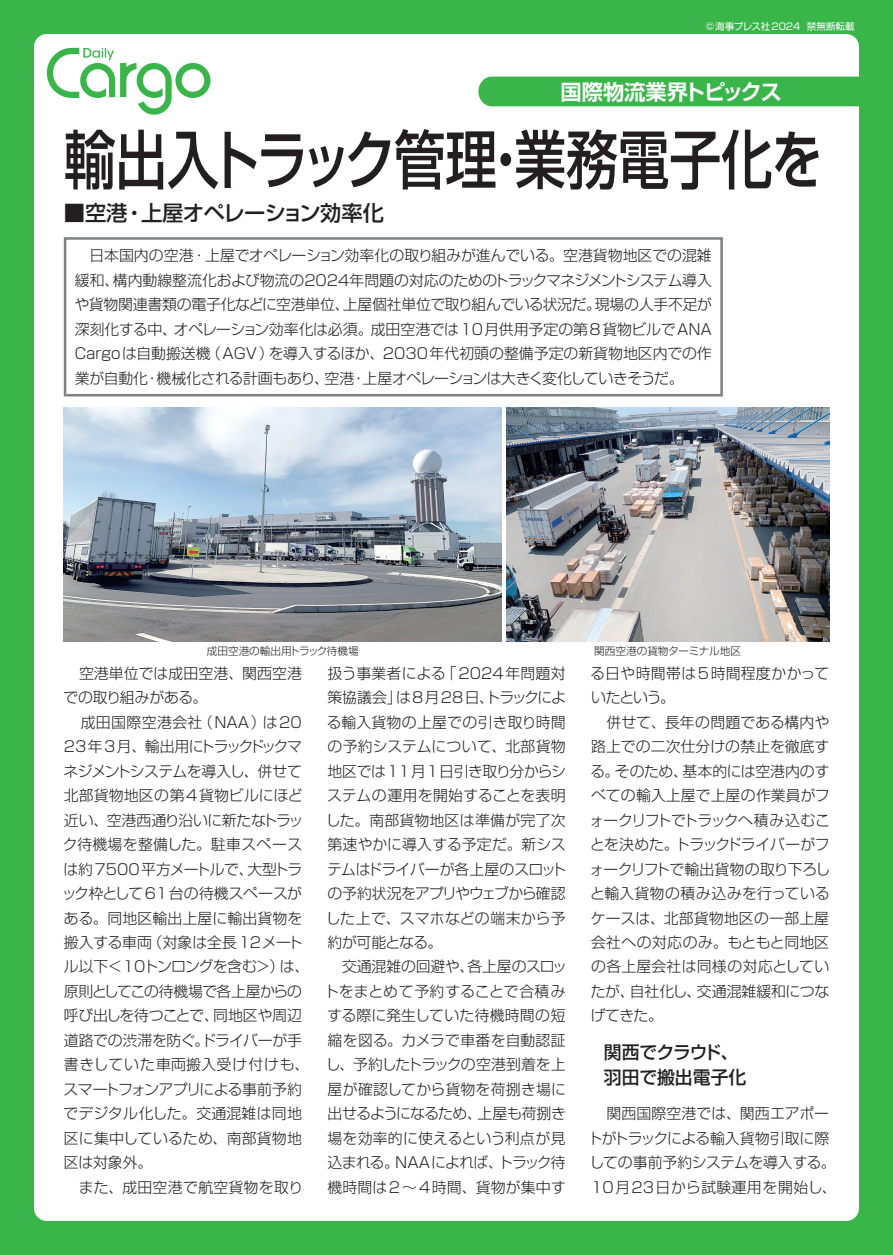
<style>
.page{position:relative;width:893px;height:1255px;background:#fff}
.page>*{position:absolute;margin:0;border:0;box-sizing:border-box;transform-origin:0 0}
.t1{font:500 63.75px "Shin Go Pro";color:#231f20;scale:.81 1}
.t2{font:500 21.3px "Shin Go Pro";letter-spacing:-.025em;color:#231f20}
.t3{font:700 21.3px "Shin Go Pro De";letter-spacing:-.02em;color:#fff}
.t4{font:500 17.85px/24.5px "Shin Go Pro";letter-spacing:-.01em;color:#231f20}
.t5{font:300 14.85px/24.5px "Shin Go Pro";color:#231f20}
.t6{font:300 10.65px "Shin Go Pro";color:#231f20}
.t7{font:9.6px "Shin Go Pro";color:#fff}
</style>
<div class="page">
<div style="left:0;top:0;width:893px;height:1254px;background:#3ab54a"></div>
<div style="left:34px;top:34px;width:825px;height:1186px;background:#fff;border-radius:13px"></div>
<svg style="left:47px;top:48px;width:163px;height:67px"></svg>
<div style="left:478px;top:77px;width:381px;height:29px;background:#3ab54a"></div>
<div style="left:64px;top:237px;width:659px;height:159px;border:3px solid #808285"></div>
<img style="left:64px;top:407px;width:438px;height:234px">
<img style="left:506px;top:407px;width:323px;height:234px">
<p class="t7" style="left:706px;top:18px;width:151px">©海事プレス社2024 禁無断転載</p>
<h2 class="t3" style="left:560px;top:74px;width:223px">国際物流業界トピックス</h2>
<h1 class="t1" style="left:64px;top:107px;width:939px">輸出入トラック管理・業務電子化を</h1>
<h2 class="t2" style="left:64px;top:195px;width:322px">■空港・上屋オペレーション効率化</h2>
<p class="t5" style="left:74px;top:242px;width:639px;text-align:justify">　日本国内の空港・上屋でオペレーション効率化の取り組みが進んでいる。空港貨物地区での混雑緩和、構内動線整流化および物流の2024年問題の対応のためのトラックマネジメントシステム導入や貨物関連書類の電子化などに空港単位、上屋個社単位で取り組んでいる状況だ。現場の人手不足が深刻化する中、オペレーション効率化は必須。成田空港では10月供用予定の第8貨物ビルでANA Cargoは自動搬送機（AGV）を導入するほか、2030年代初頭の整備予定の新貨物地区内での作業が自動化・機械化される計画もあり、空港・上屋オペレーションは大きく変化していきそうだ。</p>
<p class="t6" style="left:207px;top:642px;width:153px">成田空港の輸出用トラック待機場</p>
<p class="t6" style="left:594px;top:642px;width:148px">関西空港の貨物ターミナル地区</p>
<p class="t5" style="left:62px;top:659px;width:249px">　空港単位では成田空港、関西空港での取り組みがある。<br>　成田国際空港会社（NAA）は20<br>23 年 3 月、輸出用にトラックドックマネジメントシステムを導入し、併せて北部貨物地区の第4貨物ビルにほど近い、空港西通り沿いに新たなトラック待機場を整備した。駐車スペースは約7500平方メートルで、大型トラック枠として61台の待機スペースがある。同地区輸出上屋に輸出貨物を搬入する車両（対象は全長12メートル以下＜10トンロングを含む＞）は、原則としてこの待機場で各上屋からの呼び出しを待つことで、同地区や周辺道路での渋滞を防ぐ。ドライバーが手書きしていた車両搬入受け付けも、スマートフォンアプリによる事前予約でデジタル化した。交通混雑は同地区に集中しているため、南部貨物地区は対象外。<br>　また、成田空港で航空貨物を取り</p>
<p class="t5" style="left:324px;top:659px;width:245px">扱う事業者による「2024年問題対策協議会」は8月28日、トラックによる輸入貨物の上屋での引き取り時間の予約システムについて、北部貨物地区では11月1日引き取り分からシステムの運用を開始することを表明した。南部貨物地区は準備が完了次第速やかに導入する予定だ。新システムはドライバーが各上屋のスロットの予約状況をアプリやウェブから確認した上で、スマホなどの端末から予約が可能となる。<br>　交通混雑の回避や、各上屋のスロットをまとめて予約することで合積みする際に発生していた待機時間の短縮を図る。カメラで車番を自動認証し、予約したトラックの空港到着を上屋が確認してから貨物を荷捌き場に出せるようになるため、上屋も荷捌き場を効率的に使えるという利点が見込まれる。NAAによれば、トラック待機時間は2～4時間、貨物が集中す</p>
<p class="t5" style="left:590px;top:659px;width:242px">る日や時間帯は5時間程度かかっていたという。<br>　併せて、長年の問題である構内や路上での二次仕分けの禁止を徹底する。そのため、基本的には空港内のすべての輸入上屋で上屋の作業員がフォークリフトでトラックへ積み込むことを決めた。トラックドライバーがフォークリフトで輸出貨物の取り下ろしと輸入貨物の積み込みを行っているケースは、北部貨物地区の一部上屋会社への対応のみ。もともと同地区の各上屋会社は同様の対応としていたが、自社化し、交通混雑緩和につなげてきた。</p>
<p class="t4" style="left:604px;top:1037px;width:144px">関西でクラウド、羽田で搬出電子化</p>
<p class="t5" style="left:588px;top:1099px;width:250px">　関西国際空港では、関西エアポートがトラックによる輸入貨物引取に際しての事前予約システムを導入する。<br>10月23日から試験運用を開始し、</p>
</div>
